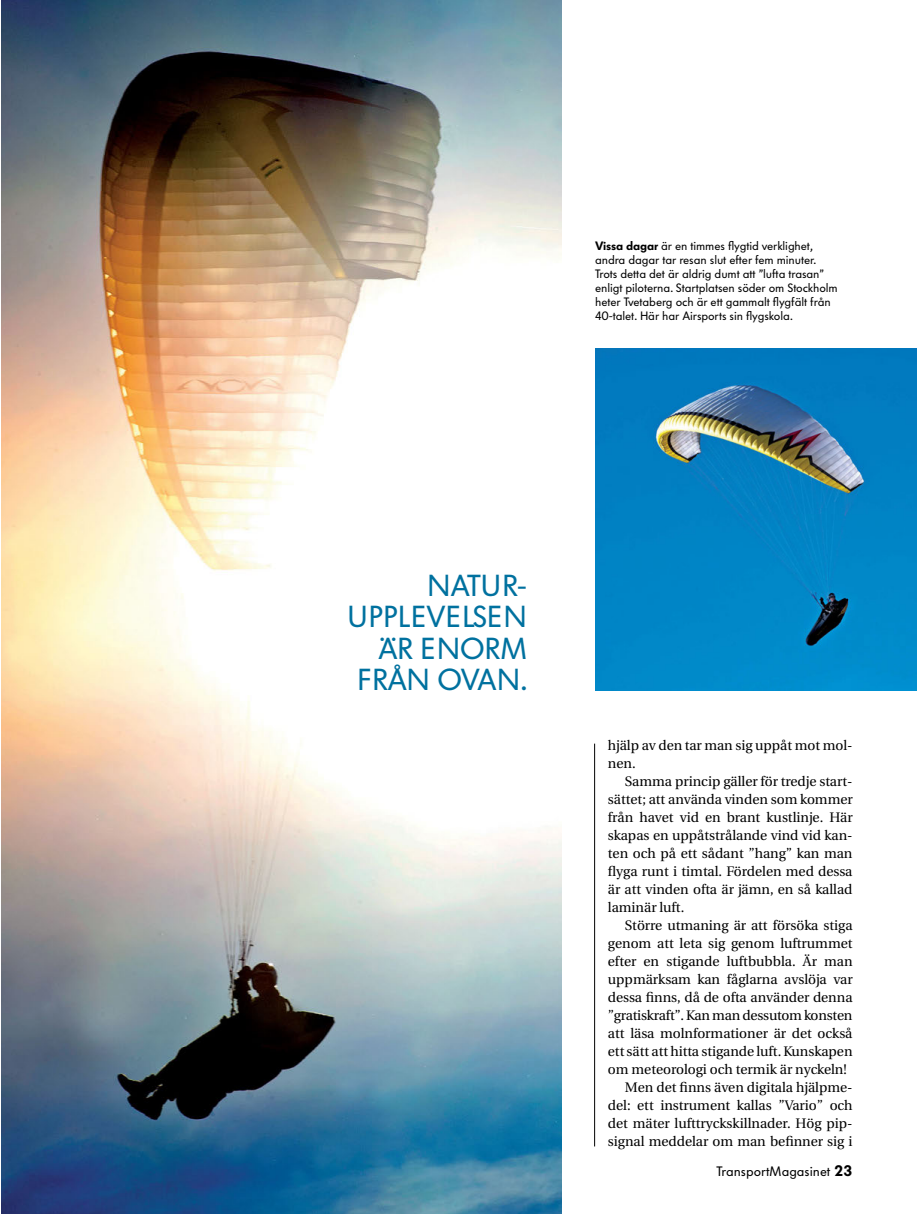
<style>
.page{position:relative;width:917px;height:1214px;background:#fff}
.page>*{position:absolute;margin:0;border:0;box-sizing:border-box;transform-origin:0 0}
.t1{font:30px "VW Headline";color:#00719f}
.t2{font:30px "VW Headline";letter-spacing:.02em;color:#00719f}
.t3{font:13.8px/18px "VW Utopia";letter-spacing:-.005em;color:#000}
.t4{font:13.5px "VW Headline";color:#000}
.t5{font:12px/14.1px "VW Headline";letter-spacing:-.01em;color:#000}
.s1{font-weight:900}
.s2{font-weight:900;font-size:15px}
</style>
<div class="page">
<hr style="left:594px;top:743px;width:1px;height:403px;background:#000">
<img style="left:1px;top:0;width:560px;height:1214px">
<img style="left:595px;top:348px;width:321px;height:342px">
<p class="t5" style="left:595px;top:238px;width:244px"><span class="s1">Vissa dagar</span> är en timmes flygtid verklighet, andra dagar tar resan slut efter fem minuter.<br>Trots detta det är aldrig dumt att ”lufta trasan” enligt piloterna. Startplatsen söder om Stockholm heter Tvetaberg och är ett gammalt flygfält från 40-talet. Här har Airsports sin flygskola.</p>
<h1 class="t1" style="left:427px;top:568px;width:101px">natur-</h1>
<h1 class="t2" style="left:347px;top:600px;width:181px">upplevelsen</h1>
<h1 class="t1" style="left:378px;top:631px;width:114px">är enorm</h1>
<h1 class="t1" style="left:357px;top:663px;width:171px">från ovan.</h1>
<p class="t3" style="left:607px;top:737px;width:246px">hjälp av den tar man sig uppåt mot mol&shy;nen.</p>
<p class="t3" style="left:607px;top:773px;width:246px;text-align:justify;text-indent:17px">Samma princip gäller för tredje start&shy;sättet; att använda vinden som kommer från havet vid en brant kustlinje. Här skapas en uppåtstrålande vind vid kan&shy;ten och på ett sådant ”hang” kan man flyga runt i timtal. Fördelen med dessa är att vinden ofta är jämn, en så kallad laminär luft.</p>
<p class="t3" style="left:624px;top:917px;width:229px">Större utmaning är att försöka stiga</p>
<p class="t3" style="left:607px;top:935px;width:246px">genom att leta sig genom luftrummet</p>
<p class="t3" style="left:607px;top:953px;width:246px">efter en stigande luftbubbla. Är man</p>
<p class="t3" style="left:607px;top:971px;width:246px">uppmärksam kan fåglarna avslöja var</p>
<p class="t3" style="left:607px;top:989px;width:246px">dessa finns, då de ofta använder denna</p>
<p class="t3" style="left:607px;top:1007px;width:246px">”gratiskraft”. Kan man dessutom konsten</p>
<p class="t3" style="left:607px;top:1025px;width:246px">att läsa molnformationer är det också</p>
<p class="t3" style="left:607px;top:1043px;width:246px">ett sätt att hitta stigande luft. Kunskapen</p>
<p class="t3" style="left:607px;top:1061px;width:240px">om meteorologi och termik är nyckeln!</p>
<p class="t3" style="left:624px;top:1079px;width:229px">Men det finns även digitala hjälpme-</p>
<p class="t3" style="left:607px;top:1097px;width:246px">del: ett instrument kallas ”Vario” och</p>
<p class="t3" style="left:607px;top:1115px;width:246px">det mäter lufttryckskillnader. Hög pip-</p>
<p class="t3" style="left:607px;top:1133px;width:246px">signal meddelar om man befinner sig i</p>
<p class="t4" style="left:716px;top:1163px;width:137px">TransportMagasinet <span class="s2">23</span></p>
</div>
